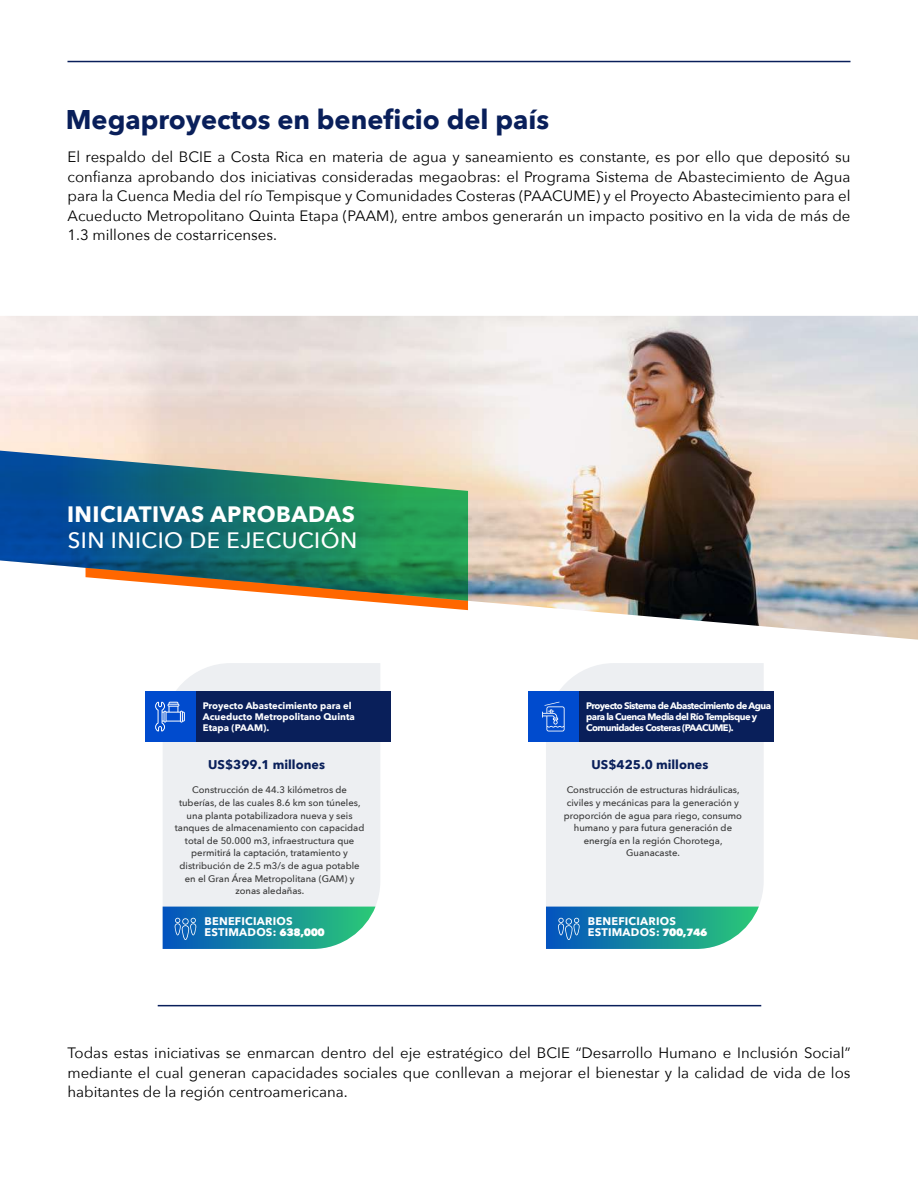
<style>
.page{position:relative;width:918px;height:1188px;background:#fff}
.page>*{position:absolute;margin:0;border:0;box-sizing:border-box;transform-origin:0 0}
.t1{font:700 27px "Avenir Next";color:#091f5a}
.t2{font:700 22.2px "Avenir Next";letter-spacing:.02em;color:#fff}
.t3{font:500 22.2px "Avenir Next";letter-spacing:.02em;color:#fff}
.t4{font:15px/19.5px "Avenir Next";color:#000;text-align:justify}
.t5{font:700 12.6px "Avenir Next";color:#091f5a}
.t6{font:700 11.1px/11.1px "Avenir Next";letter-spacing:.02em;color:#fff}
.t7{font:500 9.45px/12.6px "Avenir Next";color:#383838;text-align:center}
.t8{font:700 9.45px/11.1px "Avenir Next";letter-spacing:-.06em;color:#fff}
.t9{font:700 9.45px/11.1px "Avenir Next";color:#fff}
.s1{font-weight:800;font-size:10.5px}
</style>
<div class="page">
<img style="left:0;top:316px;width:918px;height:324px">
<svg style="left:0;top:449px;width:468px;height:152px;background:#528b83"></svg>
<hr style="left:68px;top:61px;width:782px;height:1px;background:#091f5a">
<div style="left:163px;top:663px;width:217px;height:244px;background:#edeff2"></div>
<div style="left:195px;top:691px;width:196px;height:51px;background:#091f5a"></div>
<div style="left:145px;top:691px;width:50px;height:51px;background:#004bce"></div>
<svg style="left:163px;top:907px;width:213px;height:42px;background:#2c95a6"></svg>
<svg style="left:155px;top:702px;width:30px;height:30px"></svg>
<div style="left:546px;top:663px;width:218px;height:244px;background:#edeff2"></div>
<div style="left:579px;top:691px;width:195px;height:51px;background:#091f5a"></div>
<div style="left:528px;top:691px;width:51px;height:51px;background:#004bce"></div>
<svg style="left:546px;top:907px;width:213px;height:42px;background:#2b95a6"></svg>
<svg style="left:542px;top:702px;width:23px;height:29px"></svg>
<hr style="left:158px;top:1005px;width:603px;height:1px;background:#091f5a">
<h1 class="t1" style="left:66px;top:96px;width:485px">Megaproyectos en beneficio del país</h1>
<p class="t4" style="left:68px;top:147px;width:785px">El respaldo del BCIE a Costa Rica en materia de agua y saneamiento es constante, es por ello que depositó su confianza aprobando dos iniciativas consideradas megaobras: el Programa Sistema de Abastecimiento de Agua para la Cuenca Media del río Tempisque y Comunidades Costeras (PAACUME) y el Proyecto Abastecimiento para el Acueducto Metropolitano Quinta Etapa (PAAM), entre ambos generarán un impacto positivo en la vida de más de 1.3 millones de costarricenses.</p>
<h2 class="t2" style="left:67px;top:495px;width:290px">INICIATIVAS APROBADAS</h2>
<h2 class="t3" style="left:68px;top:521px;width:291px">SIN INICIO DE EJECUCIÓN</h2>
<p class="t9" style="left:203px;top:700px;width:153px">Proyecto Abastecimiento para el<br>Acueducto Metropolitano Quinta<br>Etapa (PAAM).</p>
<p class="t8" style="left:586px;top:700px;width:186px">Proyecto Sistema de Abastecimiento de Agua para la Cuenca Media del Río Tempisque y<br>Comunidades Costeras (PAACUME).</p>
<p class="t5" style="left:208px;top:754px;width:118px">US$399.1 millones</p>
<p class="t5" style="left:592px;top:754px;width:118px">US$425.0 millones</p>
<p class="t7" style="left:175px;top:783px;width:191px">Construcción de 44.3 kilómetros de tuberías, de las cuales 8.6 km son túneles, una planta potabilizadora nueva y seis tanques de almacenamiento con capacidad total de 50.000 m3, infraestructura que permitirá la captación, tratamiento y distribución de 2.5 m3/s de agua potable en el Gran Área Metropolitana (GAM) y zonas aledañas.</p>
<p class="t7" style="left:564px;top:783px;width:180px">Construcción de estructuras hidráulicas, civiles y mecánicas para la generación y proporción de agua para riego, consumo humano y para futura generación de energía en la región Chorotega, Guanacaste.</p>
<p class="t6" style="left:205px;top:916px;width:122px">BENEFICIARIOS<br>ESTIMADOS: <span class="s1">638,000</span></p>
<p class="t6" style="left:588px;top:916px;width:121px">BENEFICIARIOS<br>ESTIMADOS: <span class="s1">700,746</span></p>
<p class="t4" style="left:68px;top:1043px;width:785px">Todas estas iniciativas se enmarcan dentro del eje estratégico del BCIE “Desarrollo Humano e Inclusión Social” mediante el cual generan capacidades sociales que conllevan a mejorar el bienestar y la calidad de vida de los habitantes de la región centroamericana.</p>
</div>
